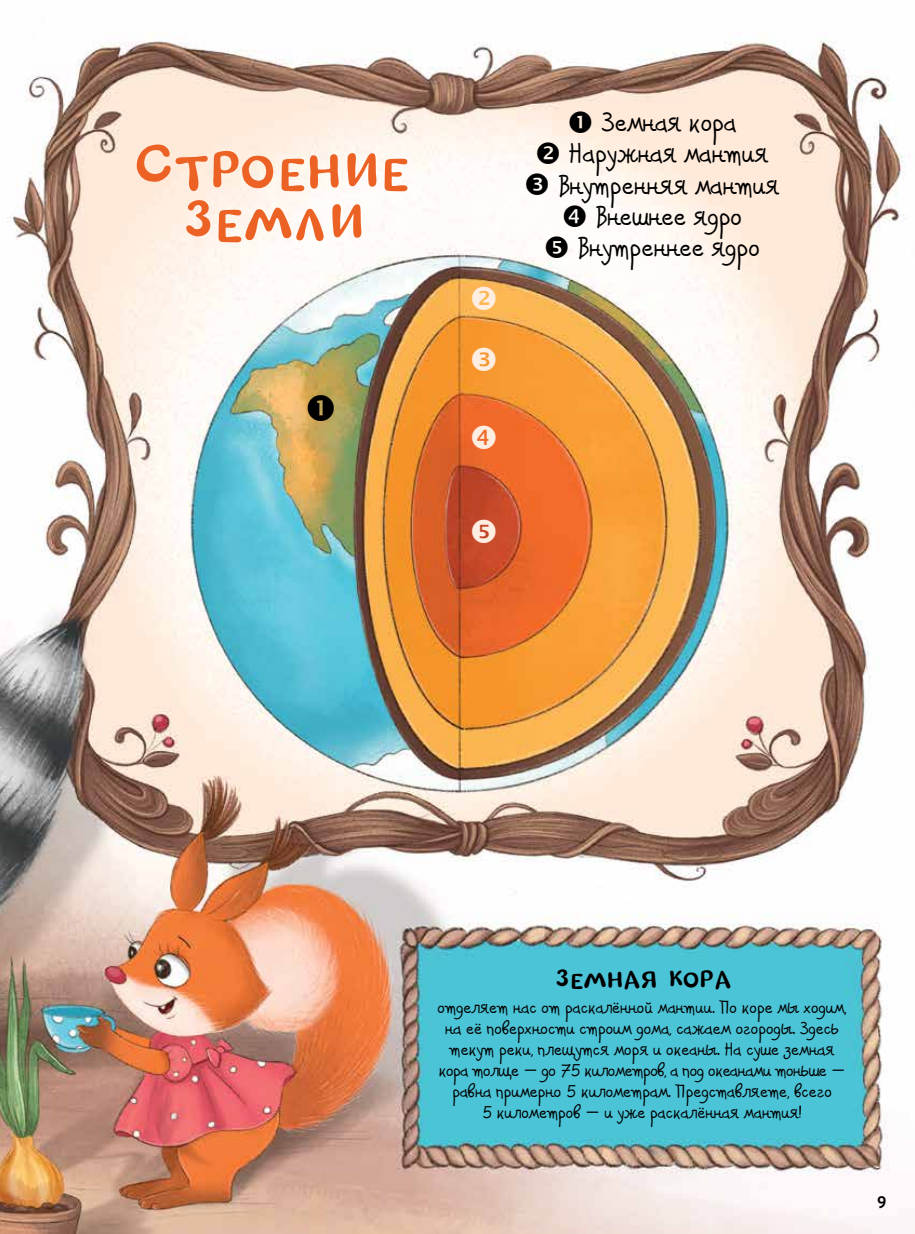
<style>
.page{position:relative;width:915px;height:1234px;background:#fff}
.page>*{position:absolute;margin:0;border:0;box-sizing:border-box;transform-origin:0 0}
.t1{font:67.5px/51px "blackberrynormal";color:#ec6225;text-align:center}
.t2{font:31.5px "blackberrynormal";color:#000}
.t3{font:30px/31.2px "PF Kids Pro Grade Five";color:#000;text-align:center}
.t4{font:19.5px/21px "PF Kids Pro Grade Five";color:#000;text-align:center}
.t5{font:700 16.5px "PT Sans";color:#000}
</style>
<div class="page">
<img style="left:0;top:41px;width:906px;height:1192px">
<svg style="left:569px;top:111px;width:22px;height:22px"></svg>
<svg style="left:537px;top:142px;width:22px;height:22px"></svg>
<svg style="left:526px;top:173px;width:22px;height:22px"></svg>
<svg style="left:564px;top:204px;width:21px;height:22px"></svg>
<svg style="left:546px;top:236px;width:21px;height:22px"></svg>
<svg style="left:308px;top:394px;width:26px;height:26px"></svg>
<svg style="left:472px;top:286px;width:23px;height:23px"></svg>
<svg style="left:472px;top:347px;width:23px;height:24px"></svg>
<svg style="left:472px;top:425px;width:23px;height:24px"></svg>
<svg style="left:472px;top:519px;width:23px;height:24px"></svg>
<h1 class="t1" style="left:132px;top:137px;width:278px">СТРОЕНИЕ<br>ЗЕМЛИ</h1>
<h3 class="t3" style="left:558px;top:110px;width:223px">Земная кора<br>Наружная мантия<br>Внутренняя мантия<br>Внешнее ядро<br>Внутреннее ядро</h3>
<h2 class="t2" style="left:553px;top:953px;width:179px">ЗЕМНАЯ КОРА</h2>
<p class="t4" style="left:437px;top:998px;width:410px">отделяет нас от раскалённой мантии. По коре мы ходим, на её поверхности строим дома, сажаем огороды. Здесь текут реки, плещутся моря и океаны. На суше земная кора толще — до 75 километров, а под океанами тоньше — равна примерно 5 километрам. Представляете, всего<br>5 километров — и уже раскалённая мантия!</p>
<p class="t5" style="left:876px;top:1190px;width:11px">9</p>
</div>
